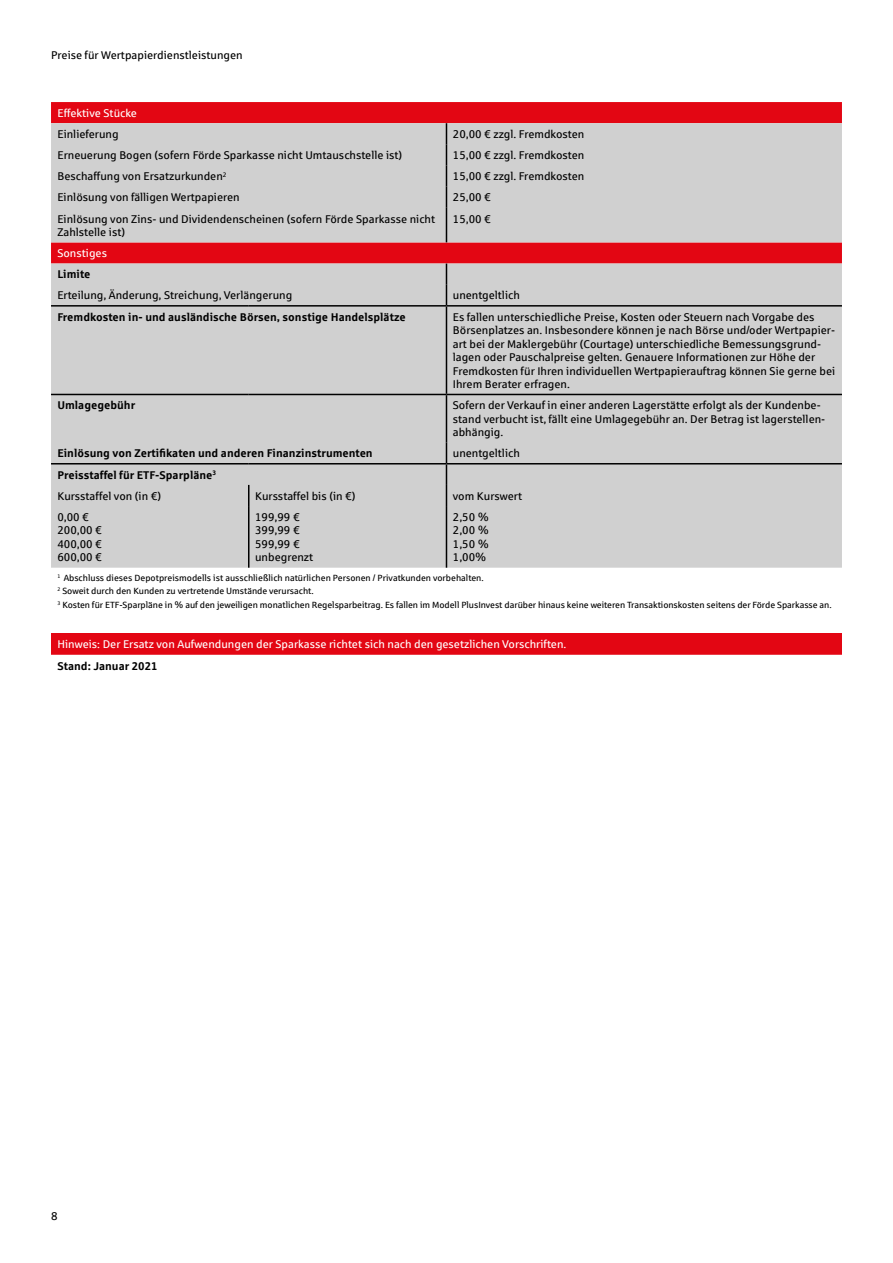
<style>
.page{position:relative;width:893px;height:1263px;background:#fff}
.page>*{position:absolute;margin:0;border:0;box-sizing:border-box;transform-origin:0 0}
.t1{font:11.25px/13.5px "Sparkasse Rg";color:#000}
.t2{font:11.25px/13.5px "Sparkasse Rg Regular 2";color:#000;text-align:justify}
.t3{font:700 11.25px "Sparkasse Rg";color:#000}
.t4{font:11.25px "Sparkasse Rg";color:#fff}
.t5{font:11.25px "Sparkasse Rg Bold 2";color:#000}
.t6{font:9px "Sparkasse Rg Regular 2";letter-spacing:-.005em;color:#000}
.t7{font:9px "Sparkasse Rg";letter-spacing:-.005em;color:#000}
.s1{font-family:"Sparkasse Rg"}
</style>
<div class="page">
<div style="left:51px;top:102px;width:791px;height:21px;background:#e30613"></div>
<div style="left:51px;top:123px;width:791px;height:445px;background:#d0d0d0"></div>
<div style="left:51px;top:634px;width:791px;height:21px;background:#e30613"></div>
<hr style="left:51px;top:305px;width:198px;height:2px;background:#000">
<hr style="left:249px;top:305px;width:197px;height:2px;background:#000">
<hr style="left:446px;top:305px;width:396px;height:2px;background:#000">
<hr style="left:51px;top:463px;width:198px;height:1px;background:#000">
<hr style="left:249px;top:463px;width:197px;height:1px;background:#000">
<hr style="left:446px;top:463px;width:396px;height:1px;background:#000">
<svg style="left:446px;top:123px;width:1px;height:85px"></svg>
<hr style="left:446px;top:208px;width:1px;height:34px;background:#000">
<svg style="left:446px;top:264px;width:1px;height:41px"></svg>
<hr style="left:446px;top:307px;width:1px;height:87px;background:#000">
<hr style="left:446px;top:395px;width:1px;height:48px;background:#000">
<svg style="left:248px;top:485px;width:1px;height:21px"></svg>
<svg style="left:446px;top:443px;width:1px;height:63px"></svg>
<hr style="left:248px;top:506px;width:1px;height:62px;background:#000">
<hr style="left:446px;top:506px;width:1px;height:62px;background:#000">
<hr style="left:51px;top:394px;width:198px;height:1px;background:#000">
<hr style="left:249px;top:394px;width:197px;height:1px;background:#000">
<hr style="left:446px;top:394px;width:396px;height:1px;background:#000">
<p class="t1" style="left:51px;top:48px;width:193px">Preise für Wertpapierdienstleistungen</p>
<p class="t4" style="left:57px;top:106px;width:81px">Effektive Stücke</p>
<p class="t1" style="left:57px;top:127px;width:63px">Einlieferung</p>
<p class="t2" style="left:453px;top:127px;width:133px">20,00 € zzgl. Fremdkosten</p>
<p class="t1" style="left:57px;top:148px;width:346px">Erneuerung Bogen (sofern Förde Sparkasse nicht Umtauschstelle ist)</p>
<p class="t2" style="left:453px;top:148px;width:133px">15,00 € zzgl. Fremdkosten</p>
<p class="t1" style="left:57px;top:169px;width:171px">Beschaffung von Ersatzurkunden<sup>2</sup></p>
<p class="t2" style="left:453px;top:169px;width:133px">15,00 € zzgl. Fremdkosten</p>
<p class="t1" style="left:57px;top:190px;width:184px">Einlösung von fälligen Wertpapieren</p>
<p class="t2" style="left:453px;top:190px;width:39px">25,00 €</p>
<p class="t1" style="left:57px;top:212px;width:379px">Einlösung von Zins- und Dividendenscheinen (sofern Förde Sparkasse nicht<br>Zahlstelle ist)</p>
<p class="t2" style="left:453px;top:212px;width:39px">15,00 €</p>
<p class="t4" style="left:57px;top:246px;width:51px">Sonstiges</p>
<p class="t3" style="left:57px;top:267px;width:35px">Limite</p>
<p class="t1" style="left:57px;top:288px;width:236px">Erteilung, Änderung, Streichung, Verlängerung</p>
<p class="t1" style="left:453px;top:288px;width:69px">unentgeltlich</p>
<p class="t3" style="left:57px;top:309px;width:350px">Fremdkosten in- und ausländische Börsen, sonstige Handelsplätze</p>
<p class="t1" style="left:453px;top:310px;width:363px">Es fallen unterschiedliche Preise, Kosten oder Steuern nach Vorgabe des</p>
<p class="t2" style="left:453px;top:323px;width:384px">Börsenplatzes an. Insbesondere können je nach Börse und/oder Wertpapier<span class="s1">-</span></p>
<p class="t1" style="left:453px;top:337px;width:384px">art bei der Maklergebühr (Courtage) unterschiedliche Bemessungsgrund&shy;lagen oder Pauschalpreise gelten. Genauere Informationen zur Höhe der Fremdkosten für Ihren individuellen Wertpapierauftrag können Sie gerne bei Ihrem Berater erfragen.</p>
<p class="t3" style="left:57px;top:398px;width:79px">Umlagegebühr</p>
<p class="t1" style="left:453px;top:398px;width:374px">Sofern der Verkauf in einer anderen Lagerstätte erfolgt als der Kundenbe&shy;stand verbucht ist, fällt eine Umlagegebühr an. Der Betrag ist lagerstellen&shy;abhängig.</p>
<p class="t5" style="left:57px;top:446px;width:317px">Einlösung von Zertifikaten und anderen Finanzinstrumenten</p>
<p class="t1" style="left:453px;top:446px;width:69px">unentgeltlich</p>
<p class="t3" style="left:57px;top:467px;width:160px">Preisstaffel für ETF-Sparpläne<sup>3</sup></p>
<p class="t2" style="left:57px;top:489px;width:105px">Kursstaffel von (in €)</p>
<p class="t2" style="left:255px;top:489px;width:102px">Kursstaffel bis (in €)</p>
<p class="t1" style="left:453px;top:489px;width:71px">vom Kurswert</p>
<p class="t2" style="left:57px;top:510px;width:46px;text-align:left">0,00 €<br>200,00 €<br>400,00 €<br>600,00 €</p>
<p class="t2" style="left:255px;top:510px;width:46px">199,99 € 399,99 € 599,99 €</p>
<p class="t2" style="left:453px;top:510px;width:38px">2,50 % 2,00 % 1,50 % 1,00%</p>
<p class="t6" style="left:57px;top:572px;width:428px"><sup>1</sup> Abschluss dieses Depotpreismodells ist ausschließlich natürlichen Personen / Privatkunden vorbehalten.</p>
<p class="t7" style="left:57px;top:586px;width:258px"><sup>2</sup> Soweit durch den Kunden zu vertretende Umstände verursacht.</p>
<p class="t6" style="left:57px;top:599px;width:776px"><sup>3</sup> <span class="s1">Ko</span>sten für ETF-Sparpläne in % auf den jeweiligen monatlichen Regelsparbeitrag. Es fallen im Modell PlusInvest darüber hinaus keine weiteren Transaktionskosten seitens der Förde Sparkasse an.</p>
<p class="t4" style="left:57px;top:637px;width:510px">Hinweis: Der Ersatz von Aufwendungen der Sparkasse richtet sich nach den gesetzlichen Vorschriften.</p>
<p class="t3" style="left:57px;top:658px;width:102px">Stand: Januar 2021</p>
<p class="t1" style="left:255px;top:550px;width:60px">unbegrenzt</p>
<p class="t2" style="left:51px;top:1209px;width:8px">8</p>
</div>
